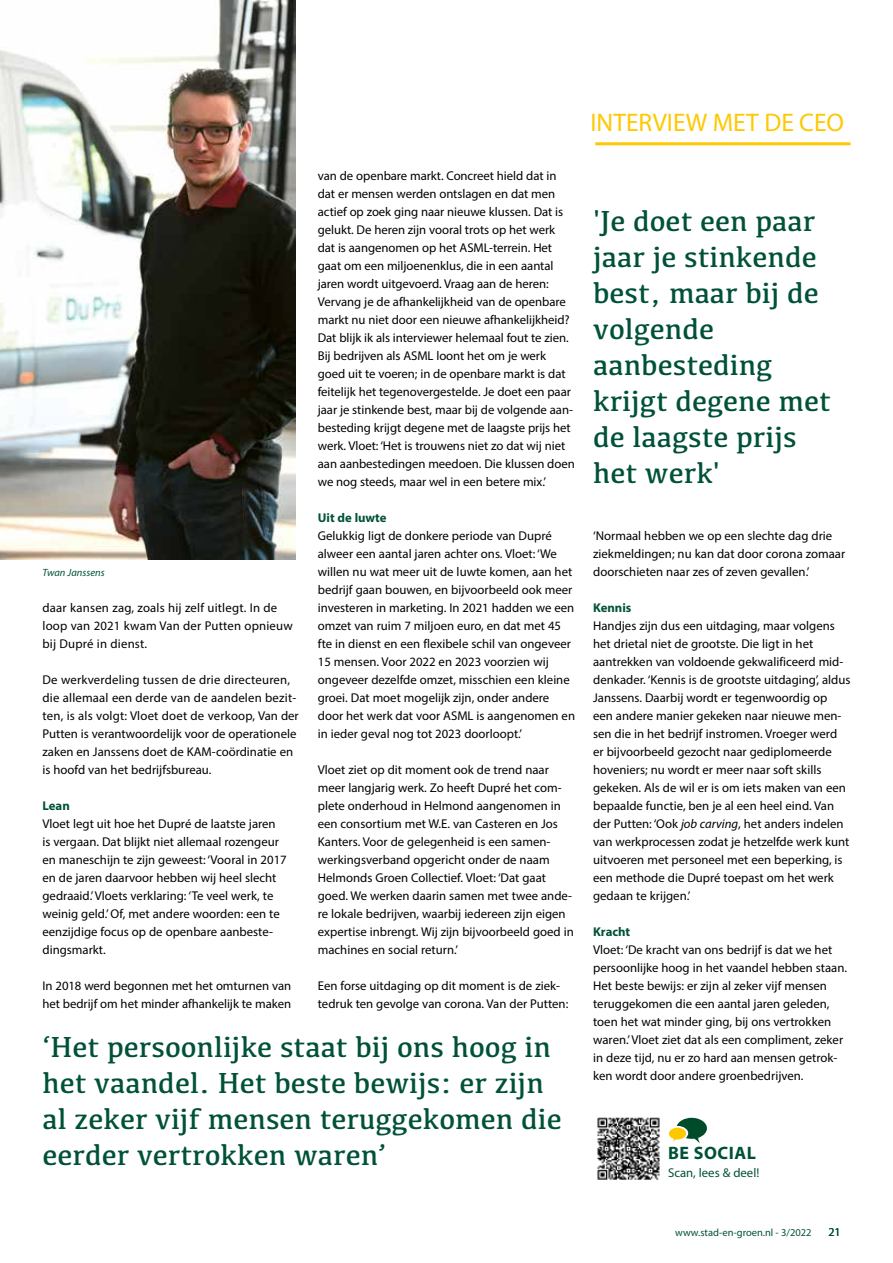
<style>
.page{position:relative;width:893px;height:1263px;background:#fff}
.page>*{position:absolute;margin:0;border:0;box-sizing:border-box;transform-origin:0 0}
.t1{font:30px/36px "Kefa";color:#005139}
.t2{font:25.5px "Myriad Pro";color:#fec800}
.t3{font:700 18px "Myriad Pro";letter-spacing:.03em;color:#005139}
.t4{font:12.75px/18px "Myriad Pro";color:#000}
.t5{font:700 12.75px "Myriad Pro";color:#005139}
.t6{font:12.75px "Myriad Pro";color:#005139}
.t7{font:12px "Myriad Pro";color:#005139}
.t8{font:10.5px "Myriad Pro";color:#005139}
.t9{font:italic 10.5px "Myriad Pro";color:#005139}
.s1{font-style:italic}
</style>
<div class="page">
<hr style="left:595px;top:142px;width:255px;height:3px;background:#fec800">
<img style="left:0;top:0;width:296px;height:559px">
<img style="left:597px;top:1117px;width:63px;height:63px">
<svg style="left:669px;top:1118px;width:38px;height:25px"></svg>
<p class="t9" style="left:43px;top:566px;width:64px">Twan Janssens</p>
<p class="t4" style="left:43px;top:599px;width:252px">daar kansen zag, zoals hij zelf uitlegt. In de loop van 2021 kwam Van der Putten opnieuw bij Dupré in dienst.</p>
<p class="t4" style="left:43px;top:671px;width:258px">De werkverdeling tussen de drie directeuren, die allemaal een derde van de aandelen bezit&shy;ten, is als volgt: Vloet doet de verkoop, Van der Putten is verantwoordelijk voor de operationele zaken en Janssens doet de KAM-coördinatie en is hoofd van het bedrijfsbureau.</p>
<p class="t5" style="left:43px;top:797px;width:29px">Lean</p>
<p class="t4" style="left:43px;top:815px;width:246px">Vloet legt uit hoe het Dupré de laatste jaren is vergaan. Dat blijkt niet allemaal rozengeur en maneschijn te zijn geweest: ‘Vooral in 2017 en de jaren daarvoor hebben wij heel slecht gedraaid.’ Vloets verklaring: ‘Te veel werk, te weinig geld.’ Of, met andere woorden: een te eenzijdige focus op de openbare aanbeste&shy;dingsmarkt.</p>
<p class="t4" style="left:43px;top:977px;width:250px">In 2018 werd begonnen met het omturnen van het bedrijf om het minder afhankelijk te maken</p>
<p class="t4" style="left:318px;top:167px;width:258px">van de openbare markt. Concreet hield dat in dat er mensen werden ontslagen en dat men actief op zoek ging naar nieuwe klussen. Dat is gelukt. De heren zijn vooral trots op het werk dat is aangenomen op het ASML-terrein. Het gaat om een miljoenenklus, die in een aantal jaren wordt uitgevoerd. Vraag aan de heren:<br>Vervang je de afhankelijkheid van de openbare markt nu niet door een nieuwe afhankelijkheid?<br>Dat blijk ik als interviewer helemaal fout te zien.<br>Bij bedrijven als ASML loont het om je werk goed uit te voeren; in de openbare markt is dat feitelijk het tegenovergestelde. Je doet een paar jaar je stinkende best, maar bij de volgende aan&shy;besteding krijgt degene met de laagste prijs het werk. Vloet: ‘Het is trouwens niet zo dat wij niet aan aanbestedingen meedoen. Die klussen doen we nog steeds, maar wel in een betere mix.’</p>
<p class="t5" style="left:318px;top:510px;width:70px">Uit de luwte</p>
<p class="t4" style="left:318px;top:527px;width:259px">Gelukkig ligt de donkere periode van Dupré alweer een aantal jaren achter ons. Vloet: ‘We willen nu wat meer uit de luwte komen, aan het bedrijf gaan bouwen, en bijvoorbeeld ook meer investeren in marketing. In 2021 hadden we een omzet van ruim 7 miljoen euro, en dat met 45 fte in dienst en een flexibele schil van ongeveer 15 mensen. Voor 2022 en 2023 voorzien wij ongeveer dezelfde omzet, misschien een kleine groei. Dat moet mogelijk zijn, onder andere door het werk dat voor ASML is aangenomen en in ieder geval nog tot 2023 doorloopt.’</p>
<p class="t4" style="left:318px;top:761px;width:257px">Vloet ziet op dit moment ook de trend naar meer langjarig werk. Zo heeft Dupré het com&shy;plete onderhoud in Helmond aangenomen in een consortium met W.E. van Casteren en Jos Kanters. Voor de gelegenheid is een samen&shy;werkingsverband opgericht onder de naam Helmonds Groen Collectief. Vloet: ‘Dat gaat goed. We werken daarin samen met twee ande&shy;re lokale bedrijven, waarbij iedereen zijn eigen expertise inbrengt. Wij zijn bijvoorbeeld goed in machines en social return.’</p>
<p class="t4" style="left:318px;top:977px;width:252px">Een forse uitdaging op dit moment is de ziek&shy;tedruk ten gevolge van corona. Van der Putten:</p>
<h1 class="t1" style="left:43px;top:1028px;width:521px">‘Het persoonlijke staat bij ons hoog in het vaandel. Het beste bewijs: er zijn al zeker vijf mensen teruggekomen die eerder vertrokken waren’</h1>
<h2 class="t2" style="left:590px;top:107px;width:255px">INTERVIEW MET DE CEO</h2>
<h1 class="t1" style="left:593px;top:202px;width:239px">'Je doet een paar jaar je stinkende best, maar bij de volgende aanbesteding krijgt degene met de laagste prijs het werk'</h1>
<p class="t4" style="left:593px;top:527px;width:254px">‘Normaal hebben we op een slechte dag drie ziekmeldingen; nu kan dat door corona zomaar doorschieten naar zes of zeven gevallen.’</p>
<p class="t5" style="left:593px;top:600px;width:40px">Kennis</p>
<p class="t4" style="left:593px;top:617px;width:259px">Handjes zijn dus een uitdaging, maar volgens het drietal niet de grootste. Die ligt in het aantrekken van voldoende gekwalificeerd mid&shy;denkader. ‘Kennis is de grootste uitdaging’, aldus Janssens. Daarbij wordt er tegenwoordig op een andere manier gekeken naar nieuwe men&shy;sen die in het bedrijf instromen. Vroeger werd er bijvoorbeeld gezocht naar gediplomeerde hoveniers; nu wordt er meer naar soft skills gekeken. Als de wil er is om iets maken van een bepaalde functie, ben je al een heel eind. Van der Putten: ‘Ook <span class="s1">job carving</span>, het anders indelen van werkprocessen zodat je hetzelfde werk kunt uitvoeren met personeel met een beperking, is een methode die Dupré toepast om het werk gedaan te krijgen.’</p>
<p class="t5" style="left:593px;top:924px;width:39px">Kracht</p>
<p class="t4" style="left:593px;top:941px;width:255px">Vloet: ‘De kracht van ons bedrijf is dat we het persoonlijke hoog in het vaandel hebben staan.<br>Het beste bewijs: er zijn al zeker vijf mensen teruggekomen die een aantal jaren geleden, toen het wat minder ging, bij ons vertrokken waren.’ Vloet ziet dat als een compliment, zeker in deze tijd, nu er zo hard aan mensen getrok&shy;ken wordt door andere groenbedrijven.</p>
<h3 class="t3" style="left:668px;top:1141px;width:89px">BE SOCIAL</h3>
<p class="t6" style="left:668px;top:1165px;width:93px">Scan, lees &amp; deel!</p>
<p class="t8" style="left:675px;top:1226px;width:138px">www.stad-en-groen.nl - 3/2022</p>
<p class="t7" style="left:828px;top:1224px;width:14px">21</p>
</div>
